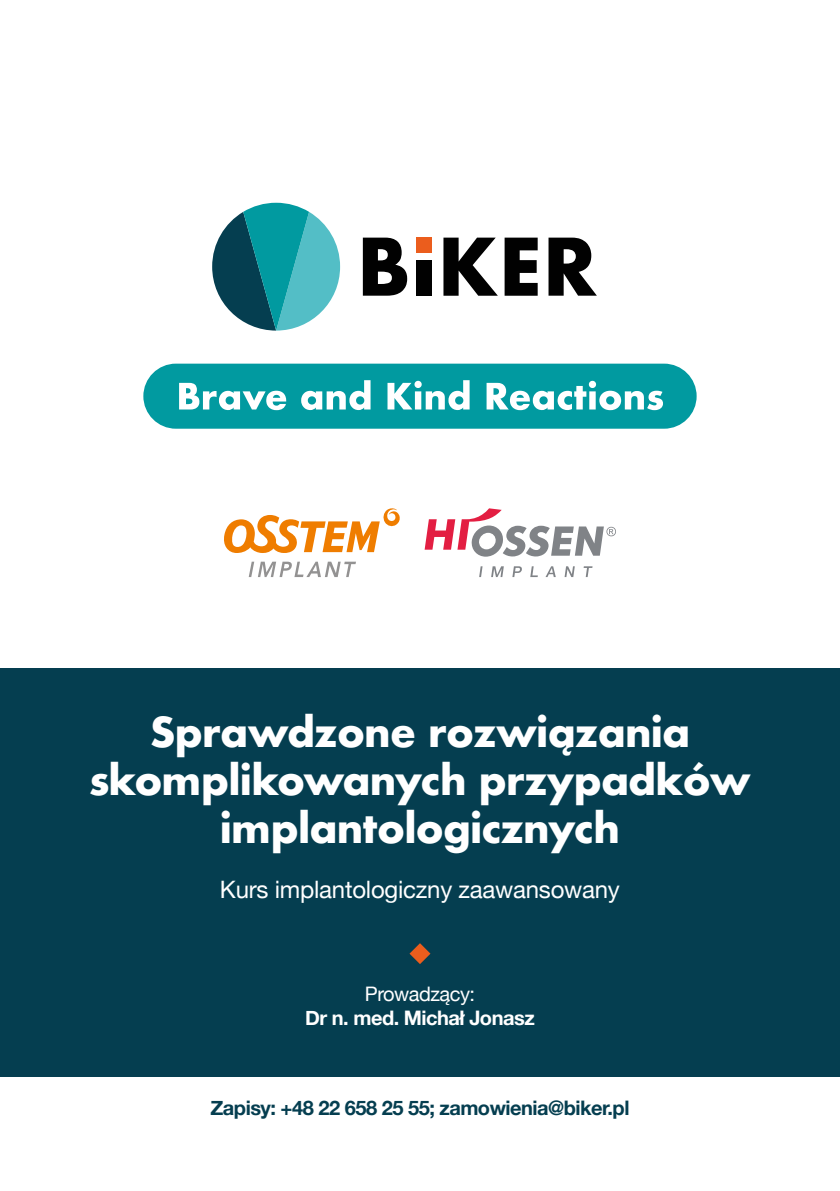
<style>
.page{position:relative;width:840px;height:1191px;background:#fff}
.page>*{position:absolute;margin:0;border:0;box-sizing:border-box;transform-origin:0 0}
.t1{font:700 40px/48px "Futura";letter-spacing:-.02em;color:#fff;text-align:center}
.t2{font:24px "Helvetica Neue";letter-spacing:-.01em;color:#fff}
.t3{font:700 20px "Helvetica Neue";letter-spacing:-.025em;color:#053e50}
.t4{font:700 20px "Helvetica Neue";letter-spacing:-.025em;color:#fff}
.t5{font:20px "Helvetica Neue";letter-spacing:-.025em;color:#fff}
</style>
<div class="page">
<div style="left:0;top:668px;width:839px;height:409px;background:#053e50"></div>
<div style="left:143px;top:364px;width:553px;height:65px;background:#019aa0;border-radius:33px"></div>
<svg style="left:179px;top:383px;width:107px;height:27px"></svg>
<svg style="left:301px;top:380px;width:69px;height:30px"></svg>
<svg style="left:387px;top:380px;width:82px;height:30px"></svg>
<svg style="left:486px;top:381px;width:176px;height:29px"></svg>
<svg style="left:212px;top:203px;width:128px;height:127px"></svg>
<svg style="left:362px;top:238px;width:45px;height:58px"></svg>
<div style="left:416px;top:260px;width:15px;height:36px;background:#010101"></div>
<svg style="left:443px;top:238px;width:54px;height:58px"></svg>
<svg style="left:504px;top:238px;width:33px;height:58px"></svg>
<svg style="left:548px;top:238px;width:48px;height:58px"></svg>
<div style="left:416px;top:238px;width:15px;height:15px;background:#eb5d1d"></div>
<svg style="left:409px;top:943px;width:21px;height:21px"></svg>
<svg style="left:248px;top:561px;width:108px;height:16px"></svg>
<svg style="left:224px;top:508px;width:176px;height:45px"></svg>
<svg style="left:479px;top:566px;width:3px;height:11px"></svg>
<svg style="left:491px;top:566px;width:12px;height:11px"></svg>
<svg style="left:512px;top:566px;width:9px;height:11px"></svg>
<svg style="left:530px;top:566px;width:7px;height:11px"></svg>
<svg style="left:545px;top:566px;width:10px;height:11px"></svg>
<svg style="left:564px;top:566px;width:10px;height:11px"></svg>
<svg style="left:583px;top:566px;width:9px;height:11px"></svg>
<svg style="left:424px;top:508px;width:191px;height:48px"></svg>
<p class="t1" style="left:89px;top:712px;width:663px">Sprawdzone rozwiązania skomplikowanych przypadków implantologicznych</p>
<p class="t2" style="left:220px;top:875px;width:401px">Kurs implantologiczny zaawansowany</p>
<p class="t5" style="left:364px;top:981px;width:112px">Prowadzący:</p>
<p class="t4" style="left:305px;top:1005px;width:231px">Dr n. med. Michał Jonasz</p>
<p class="t3" style="left:210px;top:1095px;width:420px">Zapisy: +48 22 658 25 55; zamowienia@biker.pl</p>
</div>
